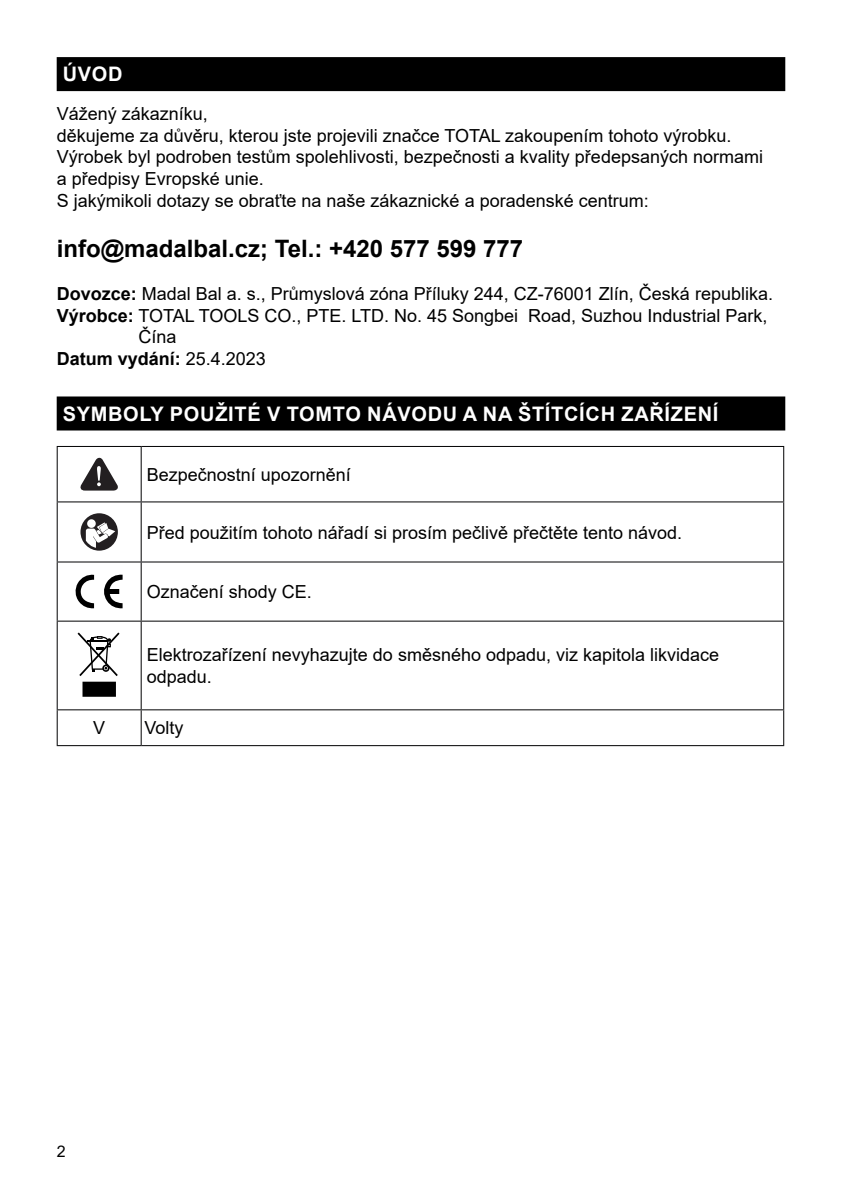
<style>
.page{position:relative;width:842px;height:1191px;background:#fff}
.page>*{position:absolute;margin:0;border:0;box-sizing:border-box;transform-origin:0 0}
.t1{font:700 24px "Arial";color:#000}
.t2{font:700 20px "Arial";letter-spacing:.035em;color:#fff}
.t3{font:18px/21.6px "Arial";color:#000}
.t4{font:700 18px "Arial";color:#000}
.t5{font:16px "Arial";color:#000}
.s1{font-weight:700}
.s2{font-weight:400}
</style>
<div class="page">
<div style="left:57px;top:57px;width:728px;height:34px;background:#000"></div>
<div style="left:57px;top:396px;width:728px;height:34px;background:#000"></div>
<hr style="left:57px;top:446px;width:84px;height:1px;background:#000002">
<hr style="left:57px;top:447px;width:1px;height:54px;background:#000002">
<hr style="left:141px;top:446px;width:643px;height:1px;background:#000002">
<hr style="left:141px;top:447px;width:1px;height:54px;background:#000002">
<hr style="left:783px;top:447px;width:1px;height:54px;background:#000002">
<hr style="left:57px;top:501px;width:84px;height:1px;background:#000002">
<hr style="left:57px;top:502px;width:1px;height:59px;background:#000002">
<hr style="left:141px;top:501px;width:643px;height:1px;background:#000002">
<hr style="left:141px;top:502px;width:1px;height:59px;background:#000002">
<hr style="left:783px;top:502px;width:1px;height:59px;background:#000002">
<hr style="left:57px;top:561px;width:84px;height:1px;background:#000002">
<hr style="left:57px;top:562px;width:1px;height:58px;background:#000002">
<hr style="left:141px;top:561px;width:643px;height:1px;background:#000002">
<hr style="left:141px;top:562px;width:1px;height:58px;background:#000002">
<hr style="left:783px;top:562px;width:1px;height:58px;background:#000002">
<hr style="left:57px;top:620px;width:84px;height:1px;background:#000002">
<hr style="left:57px;top:621px;width:1px;height:88px;background:#000002">
<hr style="left:141px;top:620px;width:643px;height:1px;background:#000002">
<hr style="left:141px;top:621px;width:1px;height:88px;background:#000002">
<hr style="left:783px;top:621px;width:1px;height:88px;background:#000002">
<hr style="left:57px;top:709px;width:84px;height:1px;background:#000002">
<hr style="left:57px;top:710px;width:1px;height:35px;background:#000002">
<hr style="left:141px;top:709px;width:643px;height:1px;background:#000002">
<hr style="left:141px;top:710px;width:1px;height:35px;background:#000002">
<hr style="left:783px;top:710px;width:1px;height:35px;background:#000002">
<hr style="left:57px;top:745px;width:84px;height:1px;background:#000002">
<hr style="left:141px;top:745px;width:643px;height:1px;background:#000002">
<svg style="left:80px;top:458px;width:38px;height:32px"></svg>
<svg style="left:80px;top:513px;width:38px;height:37px"></svg>
<div style="left:87px;top:519px;width:9px;height:9px;background:#fff;border-radius:50%"></div>
<svg style="left:86px;top:522px;width:29px;height:26px"></svg>
<svg style="left:75px;top:574px;width:48px;height:35px"></svg>
<svg style="left:78px;top:632px;width:42px;height:44px"></svg>
<div style="left:82px;top:681px;width:34px;height:16px;background:#000"></div>
<p class="t2" style="left:63px;top:60px;width:61px">ÚVOD</p>
<p class="t3" style="left:57px;top:103px;width:708px">Vážený zákazníku,<br>děkujeme za důvěru, kterou jste projevili značce TOTAL zakoupením tohoto výrobku.<br>Výrobek byl podroben testům spolehlivosti, bezpečnosti a kvality předepsaných normami a předpisy Evropské unie.<br>S jakýmikoli dotazy se obraťte na naše zákaznické a poradenské centrum:</p>
<h1 class="t1" style="left:57px;top:232px;width:468px">info@madalbal.cz; Tel.: +420 577 599 777</h1>
<p class="t3" style="left:57px;top:283px;width:718px"><span class="s1">Dovozce:</span> Madal Bal a. s., Průmyslová zóna Příluky 244, CZ-76001 Zlín, Česká republika.</p>
<p class="t3" style="left:57px;top:304px;width:712px"><span class="s1">Výrobce:</span> TOTAL TOOLS CO., PTE. LTD. No. 45 Songbei Road, Suzhou Industrial Park,</p>
<p class="t3" style="left:138px;top:326px;width:40px">Čína</p>
<p class="t4" style="left:57px;top:346px;width:211px">Datum vydání: <span class="s2">25.4.2023</span></p>
<p class="t2" style="left:63px;top:399px;width:657px">SYMBOLY POUŽITÉ V TOMTO NÁVODU A NA ŠTÍTCÍCH ZAŘÍZENÍ</p>
<p class="t3" style="left:147px;top:463px;width:206px">Bezpečnostní upozornění</p>
<p class="t3" style="left:147px;top:521px;width:537px">Před použitím tohoto nářadí si prosím pečlivě přečtěte tento návod.</p>
<p class="t3" style="left:147px;top:581px;width:167px">Označení shody CE.</p>
<p class="t3" style="left:147px;top:644px;width:574px">Elektrozařízení nevyhazujte do směsného odpadu, viz kapitola likvidace odpadu.</p>
<p class="t3" style="left:93px;top:717px;width:14px">V</p>
<p class="t3" style="left:145px;top:717px;width:41px">Volty</p>
<p class="t5" style="left:57px;top:1140px;width:10px">2</p>
</div>
